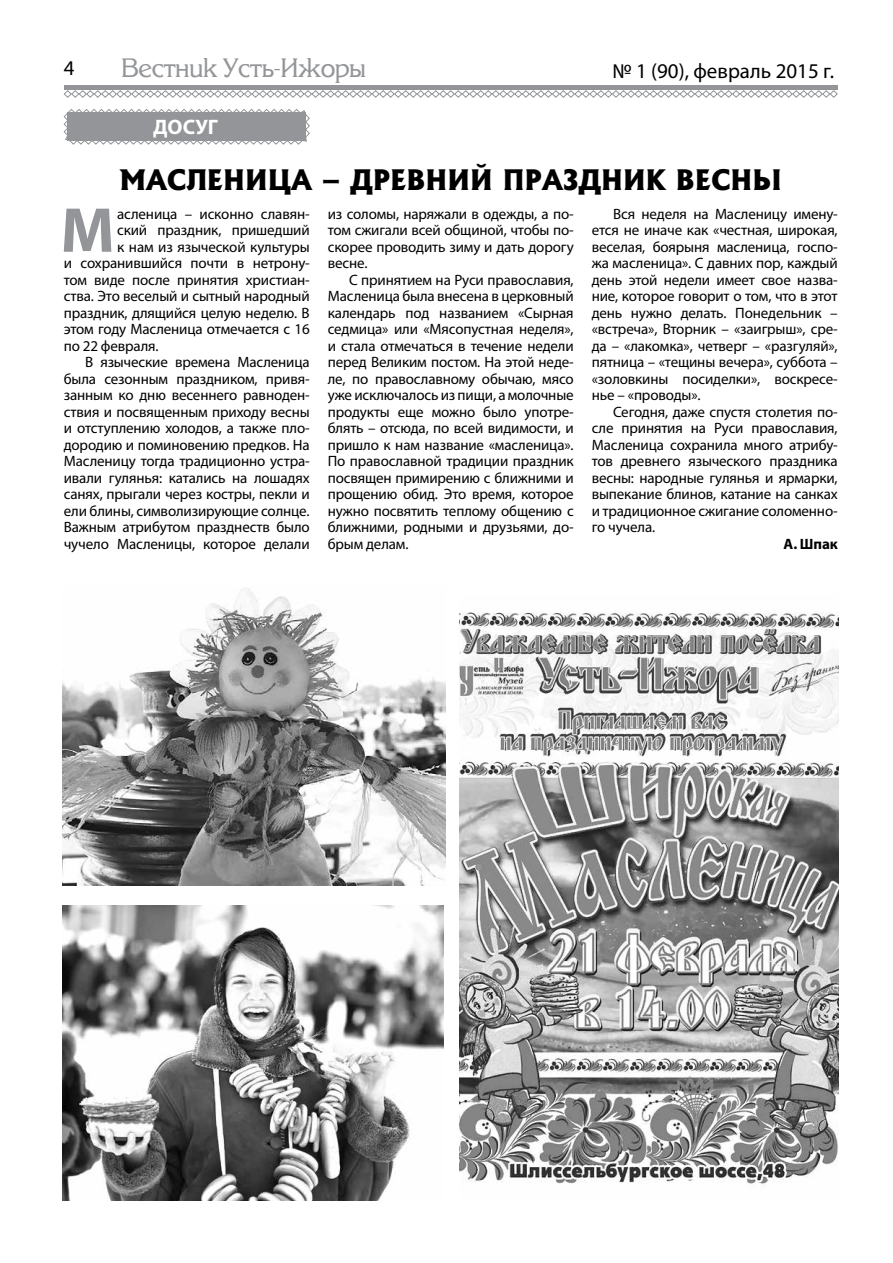
<style>
.page{position:relative;width:893px;height:1263px;background:#fff}
.page>*{position:absolute;margin:0;border:0;box-sizing:border-box;transform-origin:0 0}
.t1{font:700 63.9px "Myriad Pro";color:#939598}
.t2{font:800 27px "Albertus";color:#000}
.t3{font:27px "Karelia";color:#939598}
.t4{font:21px "Myriad Pro";color:#000}
.t5{font:700 21px "Myriad Pro";color:#fff}
.t6{font:15px/16.5px "Myriad Pro";letter-spacing:-.01em;color:#000;text-align:justify}
.t7{font:700 15px "Myriad Pro";color:#000}
</style>
<div class="page">
<svg style="left:63px;top:90px;width:775px;height:8px"></svg>
<hr style="left:64px;top:85px;width:774px;height:4px;background:#939598">
<svg style="left:63px;top:109px;width:247px;height:36px;background:#a3a5a7"></svg>
<img style="left:459px;top:612px;width:380px;height:574px">
<img style="left:63px;top:588px;width:383px;height:297px">
<img style="left:63px;top:906px;width:381px;height:294px">
<h3 class="t4" style="left:64px;top:55px;width:12px">4</h3>
<h2 class="t3" style="left:122px;top:53px;width:246px">Вестник Усть-Ижоры</h2>
<h3 class="t4" style="left:612px;top:58px;width:223px">№ 1 (90), февраль 2015 г.</h3>
<h3 class="t5" style="left:153px;top:114px;width:66px">ДОСУГ</h3>
<h2 class="t2" style="left:120px;top:163px;width:664px">МАСЛЕНИЦА – ДРЕВНИЙ ПРАЗДНИК ВЕСНЫ</h2>
<h1 class="t1" style="left:61px;top:189px;width:56px">М</h1>
<p class="t6" style="left:117px;top:205px;width:194px">асленица – исконно славян-</p>
<p class="t6" style="left:592px;top:205px;width:247px;text-indent:21px">Вся неделя на Масленицу имену&shy;ется не иначе как «честная, широкая, веселая, боярыня масленица, госпо&shy;жа масленица». С давних пор, каждый день этой недели имеет свое назва&shy;ние, которое говорит о том, что в этот день нужно делать. Понедельник – «встреча», Вторник – «заигрыш», сре&shy;да – «лакомка», четверг – «разгуляй», пятница – «тещины вечера», суббота – «золовкины посиделки», воскресе&shy;нье – «проводы».</p>
<p class="t6" style="left:592px;top:403px;width:247px;text-indent:21px">Сегодня, даже спустя столетия по&shy;сле принятия на Руси православия, Масленица сохранила много атрибу&shy;тов древнего языческого праздника весны: народные гулянья и ярмарки, выпекание блинов, катание на санках и традиционное сжигание соломенно&shy;го чучела.</p>
<p class="t7" style="left:784px;top:534px;width:56px">А. Шпак</p>
<p class="t6" style="left:328px;top:205px;width:247px">из соломы, наряжали в одежды, а по&shy;том сжигали всей общиной, чтобы по&shy;скорее проводить зиму и дать дорогу весне.</p>
<p class="t6" style="left:328px;top:271px;width:247px;text-indent:21px">С принятием на Руси православия, Масленица была внесена в церковный календарь под названием «Сырная седмица» или «Мясопустная неделя», и стала отмечаться в течение недели перед Великим постом. На этой неде&shy;ле, по православному обычаю, мясо уже исключалось из пищи, а молочные продукты еще можно было употре&shy;блять – отсюда, по всей видимости, и пришло к нам название «масленица».<br>По православной традиции праздник посвящен примирению с ближними и прощению обид. Это время, которое нужно посвятить теплому общению с ближними, родными и друзьями, до&shy;брым делам.</p>
<p class="t6" style="left:117px;top:222px;width:194px">ский праздник, пришедший</p>
<p class="t6" style="left:117px;top:238px;width:194px">к нам из языческой культуры</p>
<p class="t6" style="left:64px;top:255px;width:247px">и сохранившийся почти в нетрону-</p>
<p class="t6" style="left:64px;top:271px;width:247px">том виде после принятия христиан-</p>
<p class="t6" style="left:64px;top:288px;width:247px">ства. Это веселый и сытный народный</p>
<p class="t6" style="left:64px;top:304px;width:247px">праздник, длящийся целую неделю. В</p>
<p class="t6" style="left:64px;top:321px;width:247px">этом году Масленица отмечается с 16</p>
<p class="t6" style="left:64px;top:337px;width:96px">по 22 февраля.</p>
<p class="t6" style="left:85px;top:354px;width:226px">В языческие времена Масленица</p>
<p class="t6" style="left:64px;top:370px;width:247px">была сезонным праздником, привя-</p>
<p class="t6" style="left:64px;top:387px;width:247px">занным ко дню весеннего равноден-</p>
<p class="t6" style="left:64px;top:403px;width:247px">ствия и посвященным приходу весны</p>
<p class="t6" style="left:64px;top:420px;width:247px">и отступлению холодов, а также пло-</p>
<p class="t6" style="left:64px;top:436px;width:247px">дородию и поминовению предков. На</p>
<p class="t6" style="left:64px;top:453px;width:247px">Масленицу тогда традиционно устра-</p>
<p class="t6" style="left:64px;top:469px;width:247px">ивали гулянья: катались на лошадях</p>
<p class="t6" style="left:64px;top:486px;width:247px">санях, прыгали через костры, пекли и</p>
<p class="t6" style="left:64px;top:502px;width:247px">ели блины, символизирующие солнце.</p>
<p class="t6" style="left:64px;top:519px;width:247px">Важным атрибутом празднеств было</p>
<p class="t6" style="left:64px;top:535px;width:247px">чучело Масленицы, которое делали</p>
</div>
